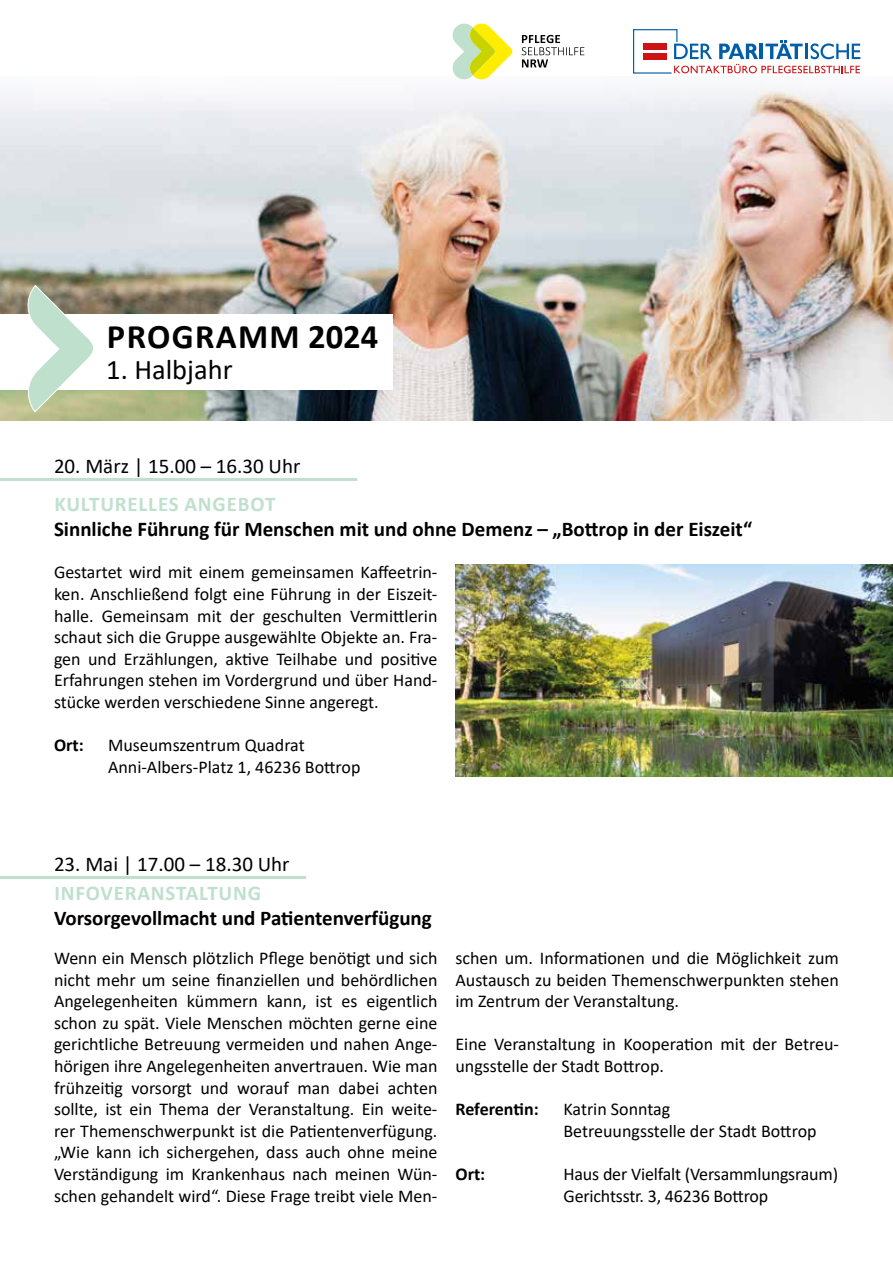
<style>
.page{position:relative;width:893px;height:1263px;background:#fff}
.page>*{position:absolute;margin:0;border:0;box-sizing:border-box;transform-origin:0 0}
.t1{font:700 34.5px "Calibri";letter-spacing:.04em;color:#000}
.t2{font:28.5px "Calibri";color:#000}
.t3{font:700 21px "Calibri";color:#000}
.t4{font:21px "Calibri";color:#000}
.t5{font:700 21px "Calibri";letter-spacing:.04em;color:#c0e0ce}
.t6{font:18px/21.6px "Calibri";color:#000;text-align:justify}
.t7{font:700 18px "Calibri";color:#000}
</style>
<div class="page">
<img style="left:0;top:87px;width:893px;height:334px">
<hr style="left:0;top:876px;width:306px;height:3px;background:#c0e0ce">
<div style="left:0;top:314px;width:393px;height:76px;background:#fff"></div>
<svg style="left:24px;top:284px;width:70px;height:129px"></svg>
<hr style="left:0;top:478px;width:357px;height:3px;background:#c0e0ce">
<svg style="left:452px;top:23px;width:61px;height:57px"></svg>
<svg style="left:522px;top:35px;width:62px;height:32px"></svg>
<svg style="left:633px;top:29px;width:227px;height:45px"></svg>
<img style="left:455px;top:565px;width:438px;height:211px">
<p class="t1" style="left:107px;top:312px;width:273px">PROGRAMM 2024</p>
<p class="t2" style="left:106px;top:350px;width:128px">1. Halbjahr</p>
<p class="t4" style="left:54px;top:451px;width:248px">20. März | 15.00 – 16.30 Uhr</p>
<p class="t5" style="left:54px;top:489px;width:222px">KULTURELLES ANGEBOT</p>
<p class="t3" style="left:54px;top:514px;width:700px">Sinnliche Führung für Menschen mit und ohne Demenz – „Bottrop in der Eiszeit“</p>
<p class="t6" style="left:54px;top:561px;width:385px">Gestartet wird mit einem gemeinsamen Kaffeetrin&shy;ken. Anschließend folgt eine Führung in der Eiszeit&shy;halle. Gemeinsam mit der geschulten Vermittlerin schaut sich die Gruppe ausgewählte Objekte an. Fra&shy;gen und Erzählungen, aktive Teilhabe und positive Erfahrungen stehen im Vordergrund und über Hand&shy;stücke werden verschiedene Sinne angeregt.</p>
<p class="t7" style="left:54px;top:732px;width:31px">Ort:</p>
<p class="t6" style="left:108px;top:734px;width:198px">Museumszentrum Quadrat</p>
<p class="t6" style="left:108px;top:755px;width:254px">Anni-Albers-Platz 1, 46236 Bottrop</p>
<p class="t4" style="left:54px;top:849px;width:237px">23. Mai | 17.00 – 18.30 Uhr</p>
<p class="t5" style="left:54px;top:878px;width:208px">INFOVERANSTALTUNG</p>
<p class="t3" style="left:54px;top:904px;width:379px">Vorsorgevollmacht und Patientenverfügung</p>
<p class="t6" style="left:54px;top:947px;width:385px">Wenn ein Mensch plötzlich Pflege benötigt und sich nicht mehr um seine finanziellen und behördlichen Angelegenheiten kümmern kann, ist es eigentlich schon zu spät. Viele Menschen möchten gerne eine gerichtliche Betreuung vermeiden und nahen Ange&shy;hörigen ihre Angelegenheiten anvertrauen. Wie man frühzeitig vorsorgt und worauf man dabei achten sollte, ist ein Thema der Veranstaltung. Ein weite&shy;rer Themenschwerpunkt ist die Patientenverfügung. „Wie kann ich sichergehen, dass auch ohne meine Verständigung im Krankenhaus nach meinen Wün&shy;schen gehandelt wird“. Diese Frage treibt viele Men-</p>
<p class="t6" style="left:455px;top:947px;width:385px">schen um. Informationen und die Möglichkeit zum Austausch zu beiden Themenschwerpunkten stehen im Zentrum der Veranstaltung.</p>
<p class="t6" style="left:455px;top:1033px;width:385px">Eine Veranstaltung in Kooperation mit der Betreu&shy;ungsstelle der Stadt Bottrop.</p>
<p class="t7" style="left:455px;top:1096px;width:85px">Referentin:</p>
<p class="t6" style="left:563px;top:1098px;width:108px">Katrin Sonntag</p>
<p class="t6" style="left:563px;top:1119px;width:255px">Betreuungsstelle der Stadt Bottrop</p>
<p class="t7" style="left:455px;top:1161px;width:31px">Ort:</p>
<p class="t6" style="left:563px;top:1163px;width:276px">Haus der Vielfalt (Versammlungsraum)</p>
<p class="t6" style="left:563px;top:1184px;width:206px">Gerichtsstr. 3, 46236 Bottrop</p>
</div>
